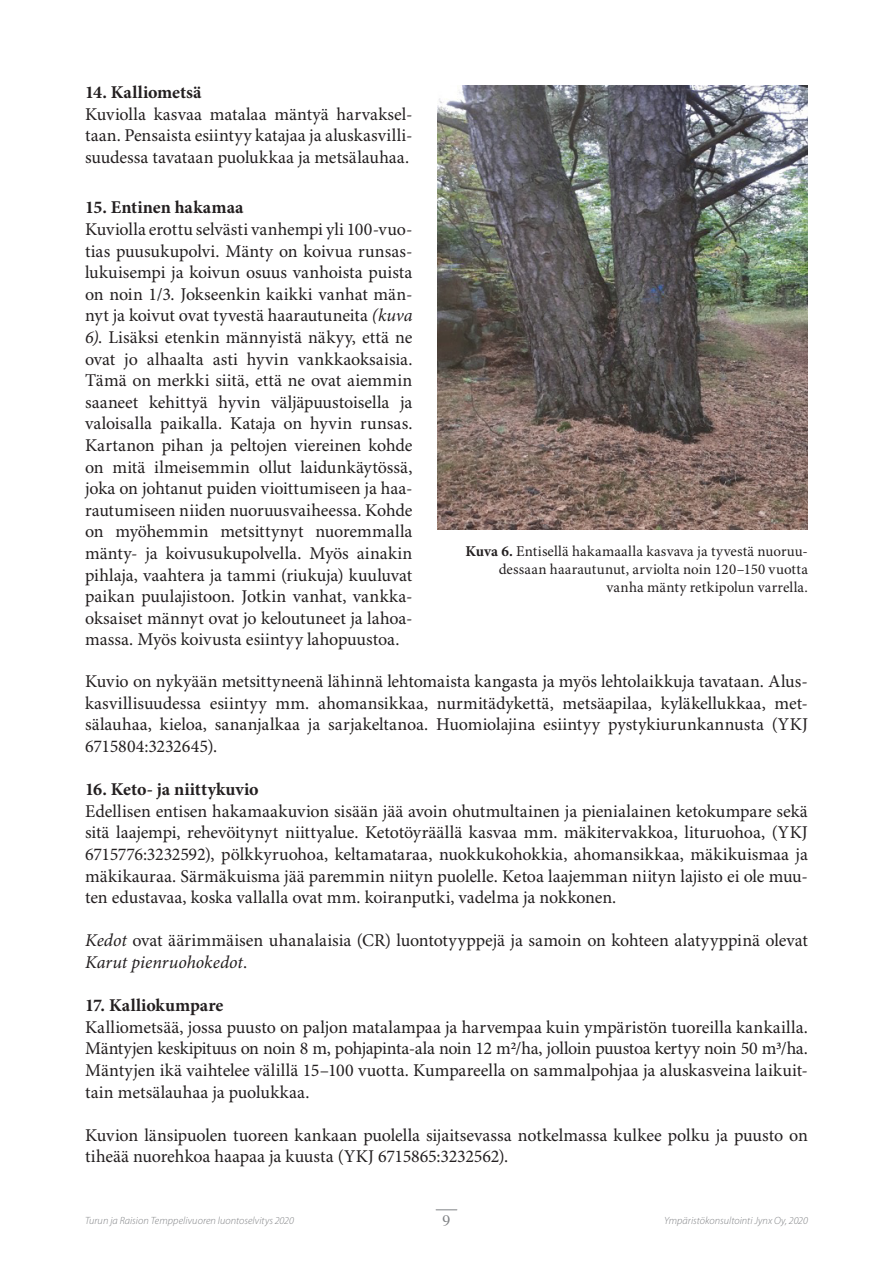
<style>
.page{position:relative;width:893px;height:1263px;background:#fff}
.page>*{position:absolute;margin:0;border:0;box-sizing:border-box;transform-origin:0 0}
.t1{font:18px/21.6px "Minion Pro";color:#231f20;text-align:justify}
.t2{font:700 18px "Minion Pro";color:#231f20}
.t3{font:15.75px "Times";color:#808285}
.t4{font:15px/18px "Minion Pro";letter-spacing:.01em;color:#231f20;text-align:right}
.t5{font:italic 300 10.5px "Myriad Pro";letter-spacing:.005em;color:#808285}
.s1{font-style:italic}
.s2{font-weight:700}
</style>
<div class="page">
<svg style="left:436px;top:1209px;width:21px;height:1px"></svg>
<img style="left:438px;top:85px;width:370px;height:444px">
<p class="t2" style="left:85px;top:82px;width:118px">14. Kalliometsä</p>
<p class="t1" style="left:85px;top:104px;width:329px">Kuviolla kasvaa matalaa mäntyä harvaksel&shy;taan. Pensaista esiintyy katajaa ja aluskasvilli&shy;suudessa tavataan puolukkaa ja metsälauhaa.</p>
<p class="t2" style="left:85px;top:197px;width:160px">15. Entinen hakamaa</p>
<p class="t1" style="left:85px;top:219px;width:329px">Kuviolla erottu selvästi vanhempi yli 100-vuo&shy;tias puusukupolvi. Mänty on koivua runsas&shy;lukuisempi ja koivun osuus vanhoista puista on noin 1/3. Jokseenkin kaikki vanhat män&shy;nyt ja koivut ovat tyvestä haarautuneita <span class="s1">(kuva 6)</span>. Lisäksi etenkin männyistä näkyy, että ne ovat jo alhaalta asti hyvin vankkaoksaisia.<br>Tämä on merkki siitä, että ne ovat aiemmin saaneet kehittyä hyvin väljäpuustoisella ja valoisalla paikalla. Kataja on hyvin runsas.<br>Kartanon pihan ja peltojen viereinen kohde on mitä ilmeisemmin ollut laidunkäytössä, joka on johtanut puiden vioittumiseen ja haa&shy;rautumiseen niiden nuoruusvaiheessa. Kohde on myöhemmin metsittynyt nuoremmalla mänty- ja koivusukupolvella. Myös ainakin pihlaja, vaahtera ja tammi (riukuja) kuuluvat paikan puulajistoon. Jotkin vanhat, vankka&shy;oksaiset männyt ovat jo keloutuneet ja lahoa&shy;massa. Myös koivusta esiintyy lahopuustoa.</p>
<p class="t1" style="left:85px;top:671px;width:724px">Kuvio on nykyään metsittyneenä lähinnä lehtomaista kangasta ja myös lehtolaikkuja tavataan. Alus&shy;kasvillisuudessa esiintyy mm. ahomansikkaa, nurmitädykettä, metsäapilaa, kyläkellukkaa, met&shy;sälauhaa, kieloa, sananjalkaa ja sarjakeltanoa. Huomiolajina esiintyy pystykiurunkannusta (YKJ 6715804:3232645).</p>
<p class="t2" style="left:85px;top:779px;width:175px">16. Keto- ja niittykuvio</p>
<p class="t1" style="left:85px;top:801px;width:724px">Edellisen entisen hakamaakuvion sisään jää avoin ohutmultainen ja pienialainen ketokumpare sekä sitä laajempi, rehevöitynyt niittyalue. Ketotöyräällä kasvaa mm. mäkitervakkoa, lituruohoa, (YKJ 6715776:3232592), pölkkyruohoa, keltamataraa, nuokkukohokkia, ahomansikkaa, mäkikuismaa ja mäkikauraa. Särmäkuisma jää paremmin niityn puolelle. Ketoa laajemman niityn lajisto ei ole muu&shy;ten edustavaa, koska vallalla ovat mm. koiranputki, vadelma ja nokkonen.</p>
<p class="t1" style="left:85px;top:930px;width:724px"><span class="s1">Kedot</span> ovat äärimmäisen uhanalaisia (CR) luontotyyppejä ja samoin on kohteen alatyyppinä olevat<br><span class="s1">Karut pienruohokedot</span>.</p>
<p class="t2" style="left:85px;top:995px;width:140px">17. Kalliokumpare</p>
<p class="t1" style="left:85px;top:1017px;width:724px">Kalliometsää, jossa puusto on paljon matalampaa ja harvempaa kuin ympäristön tuoreilla kankailla.<br>Mäntyjen keskipituus on noin 8 m, pohjapinta-ala noin 12 m2/ha, jolloin puustoa kertyy noin 50 m3/ha.<br>Mäntyjen ikä vaihtelee välillä 15–100 vuotta. Kumpareella on sammalpohjaa ja aluskasveina laikuit&shy;tain metsälauhaa ja puolukkaa.</p>
<p class="t1" style="left:85px;top:1125px;width:724px">Kuvion länsipuolen tuoreen kankaan puolella sijaitsevassa notkelmassa kulkee polku ja puusto on tiheää nuorehkoa haapaa ja kuusta (YKJ 6715865:3232562).</p>
<p class="t4" style="left:465px;top:543px;width:344px"><span class="s2">Kuva 6.</span> Entisellä hakamaalla kasvava ja tyvestä nuoruu&shy;dessaan haarautunut, arviolta noin 120–150 vuotta vanha mänty retkipolun varrella.</p>
<p class="t5" style="left:85px;top:1215px;width:210px">Turun ja Raision Temppelivuoren luontoselvitys 2020</p>
<p class="t3" style="left:443px;top:1205px;width:9px">9</p>
<p class="t5" style="left:664px;top:1215px;width:145px">Ympäristökonsultointi Jynx Oy, 2020</p>
</div>
